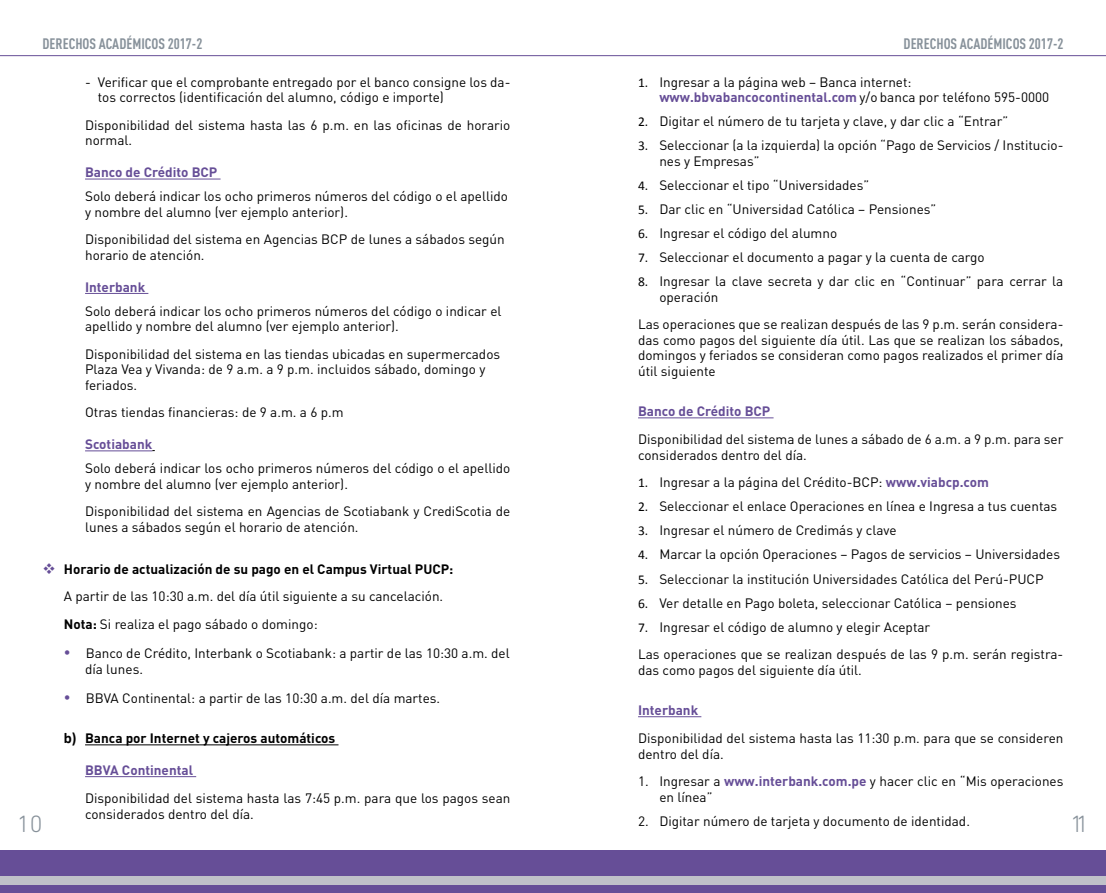
<style>
.page{position:relative;width:1106px;height:893px;background:#fff}
.page>*{position:absolute;margin:0;border:0;box-sizing:border-box;transform-origin:0 0}
.t1{font:300 24px "DIN Next LT Pro";color:#87919a}
.t2{font:700 condensed 15px "DIN Pro";color:#87919a}
.t3{font:13.5px/15.5px "DIN Pro";color:#000}
.t4{font:700 13.5px "DIN Pro";color:#664e97}
.t5{font:700 13.5px "DIN Pro";color:#000}
.s1{color:#664e97}
.s2{font-weight:700}
.s3{font-family:"Calibri";font-size:15px}
.s4{font-family:"Calibri"}
.s5{font-weight:700;color:#664e97}
</style>
<div class="page">
<div style="left:0;top:850px;width:1106px;height:43px;background:#664e97"></div>
<div style="left:0;top:876px;width:1106px;height:8px;background:#c0c1c9"></div>
<hr style="left:0;top:55px;width:1106px;height:1px;background:#664e97">
<hr style="left:85px;top:179px;width:135px;height:1px;background:#664e97">
<hr style="left:85px;top:293px;width:63px;height:1px;background:#664e97">
<hr style="left:85px;top:450px;width:67px;height:1px;background:#664e97">
<hr style="left:85px;top:744px;width:253px;height:1px;background:#000">
<hr style="left:85px;top:776px;width:111px;height:1px;background:#664e97">
<hr style="left:638px;top:417px;width:135px;height:1px;background:#664e97">
<hr style="left:638px;top:716px;width:63px;height:1px;background:#664e97">
<p class="t2" style="left:43px;top:32px;width:161px">DERECHOS ACADÉMICOS 2017-2</p>
<p class="t2" style="left:903px;top:32px;width:161px">DERECHOS ACADÉMICOS 2017-2</p>
<p class="t3" style="left:98px;top:74px;width:414px;text-indent:-13px">- Verificar que el comprobante entregado por el banco consigne los da&shy;tos correctos (identificación del alumno, código e importe)</p>
<p class="t3" style="left:85px;top:117px;width:427px">Disponibilidad del sistema hasta las 6 p.m. en las oficinas de horario normal.</p>
<p class="t4" style="left:85px;top:163px;width:134px">Banco de Crédito BCP</p>
<p class="t3" style="left:85px;top:188px;width:424px">Solo deberá indicar los ocho primeros números del código o el apellido y nombre del alumno (ver ejemplo anterior).</p>
<p class="t3" style="left:85px;top:231px;width:421px">Disponibilidad del sistema en Agencias BCP de lunes a sábados según horario de atención.</p>
<p class="t4" style="left:85px;top:278px;width:62px">Interbank</p>
<p class="t3" style="left:85px;top:302px;width:418px">Solo deberá indicar los ocho primeros números del código o indicar el apellido y nombre del alumno (ver ejemplo anterior).</p>
<p class="t3" style="left:85px;top:346px;width:416px">Disponibilidad del sistema en las tiendas ubicadas en supermercados<br>Plaza Vea y Vivanda: de 9 a.m. a 9 p.m. incluidos sábado, domingo y feriados.</p>
<p class="t3" style="left:85px;top:404px;width:260px">Otras tiendas financieras: de 9 a.m. a 6 p.m</p>
<p class="t4" style="left:85px;top:435px;width:69px">Scotiabank</p>
<p class="t3" style="left:85px;top:460px;width:427px">Solo deberá indicar los ocho primeros números del código o el apellido y nombre del alumno (ver ejemplo anterior).</p>
<p class="t3" style="left:85px;top:503px;width:427px">Disponibilidad del sistema en Agencias de Scotiabank y CrediScotia de lunes a sábados según el horario de atención.</p>
<p class="t3" style="left:64px;top:554px;width:391px;line-height:27.6px;text-indent:-21px"><span class="s1">❖</span> <span class="s2">Horario de actualización de su pago en el Campus Virtual PUCP:<br></span>A partir de las 10:30 a.m. del día útil siguiente a su cancelación.<br><span class="s2">Nota:</span> Si realiza el pago sábado o domingo:</p>
<p class="t3" style="left:85px;top:645px;width:426px;text-indent:-21px"><span class="s1">•</span> Banco de Crédito, Interbank o Scotiabank: a partir de las 10:30 a.m. del día lunes.</p>
<p class="t3" style="left:64px;top:690px;width:378px"><span class="s1">•</span> BBVA Continental: a partir de las 10:30 a.m. del día martes.</p>
<p class="t5" style="left:64px;top:729px;width:273px"><span class="s3">b)</span> Banca por Internet y cajeros automáticos</p>
<p class="t4" style="left:85px;top:761px;width:109px">BBVA Continental</p>
<p class="t3" style="left:85px;top:790px;width:427px">Disponibilidad del sistema hasta las 7:45 p.m. para que los pagos sean considerados dentro del día.</p>
<p class="t3" style="left:659px;top:74px;width:391px;text-indent:-21px"><span class="s4">1.</span> Ingresar a la página web – Banca internet: <span class="s5">www.bbvabancocontinental.com</span> y/o banca por teléfono 595-0000</p>
<p class="t3" style="left:638px;top:113px;width:372px"><span class="s4">2.</span> Digitar el número de tu tarjeta y clave, y dar clic a “Entrar”</p>
<p class="t3" style="left:659px;top:137px;width:405px;text-indent:-21px"><span class="s4">3.</span> Seleccionar (a la izquierda) la opción “Pago de Servicios / Institucio&shy;nes y Empresas”</p>
<p class="t3" style="left:638px;top:177px;width:233px"><span class="s4">4.</span> Seleccionar el tipo “Universidades”</p>
<p class="t3" style="left:638px;top:201px;width:300px"><span class="s4">5.</span> Dar clic en “Universidad Católica – Pensiones”</p>
<p class="t3" style="left:638px;top:225px;width:201px"><span class="s4">6.</span> Ingresar el código del alumno</p>
<p class="t3" style="left:638px;top:249px;width:348px"><span class="s4">7.</span> Seleccionar el documento a pagar y la cuenta de cargo</p>
<p class="t3" style="left:659px;top:273px;width:405px;text-indent:-21px"><span class="s4">8.</span> Ingresar la clave secreta y dar clic en “Continuar” para cerrar la operación</p>
<p class="t3" style="left:638px;top:316px;width:427px;text-align:justify">Las operaciones que se realizan después de las 9 p.m. serán considera&shy;das como pagos del siguiente día útil. Las que se realizan los sábados, domingos y feriados se consideran como pagos realizados el primer día útil siguiente</p>
<p class="t4" style="left:638px;top:402px;width:134px">Banco de Crédito BCP</p>
<p class="t3" style="left:638px;top:431px;width:427px">Disponibilidad del sistema de lunes a sábado de 6 a.m. a 9 p.m. para ser considerados dentro del día.</p>
<p class="t3" style="left:638px;top:474px;width:352px"><span class="s4">1.</span> Ingresar a la página del Crédito-BCP: <span class="s5">www.viabcp.com</span></p>
<p class="t3" style="left:638px;top:498px;width:420px"><span class="s4">2.</span> Seleccionar el enlace Operaciones en línea e Ingresa a tus cuentas</p>
<p class="t3" style="left:638px;top:522px;width:260px"><span class="s4">3.</span> Ingresar el número de Credimás y clave</p>
<p class="t3" style="left:638px;top:546px;width:423px"><span class="s4">4.</span> Marcar la opción Operaciones – Pagos de servicios – Universidades</p>
<p class="t3" style="left:638px;top:570px;width:407px"><span class="s4">5.</span> Seleccionar la institución Universidades Católica del Perú-PUCP</p>
<p class="t3" style="left:638px;top:594px;width:380px"><span class="s4">6.</span> Ver detalle en Pago boleta, seleccionar Católica – pensiones</p>
<p class="t3" style="left:638px;top:612px;width:427px;line-height:27.6px"><span class="s4">7.</span> Ingresar el código de alumno y elegir Aceptar<br>Las operaciones que se realizan después de las 9 p.m. serán registra-</p>
<p class="t3" style="left:638px;top:661px;width:225px">das como pagos del siguiente día útil.</p>
<p class="t4" style="left:638px;top:701px;width:62px">Interbank</p>
<p class="t3" style="left:638px;top:730px;width:427px">Disponibilidad del sistema hasta las 11:30 p.m. para que se consideren dentro del día.</p>
<p class="t3" style="left:659px;top:773px;width:405px;text-indent:-21px">1. Ingresar a <span class="s5">www.interbank.com.pe</span> y hacer clic en “Mis operaciones en línea”</p>
<p class="t3" style="left:638px;top:813px;width:333px">2. Digitar número de tarjeta y documento de identidad.</p>
<h1 class="t1" style="left:17px;top:810px;width:27px">10</h1>
<h1 class="t1" style="left:1070px;top:810px;width:20px">11</h1>
</div>
